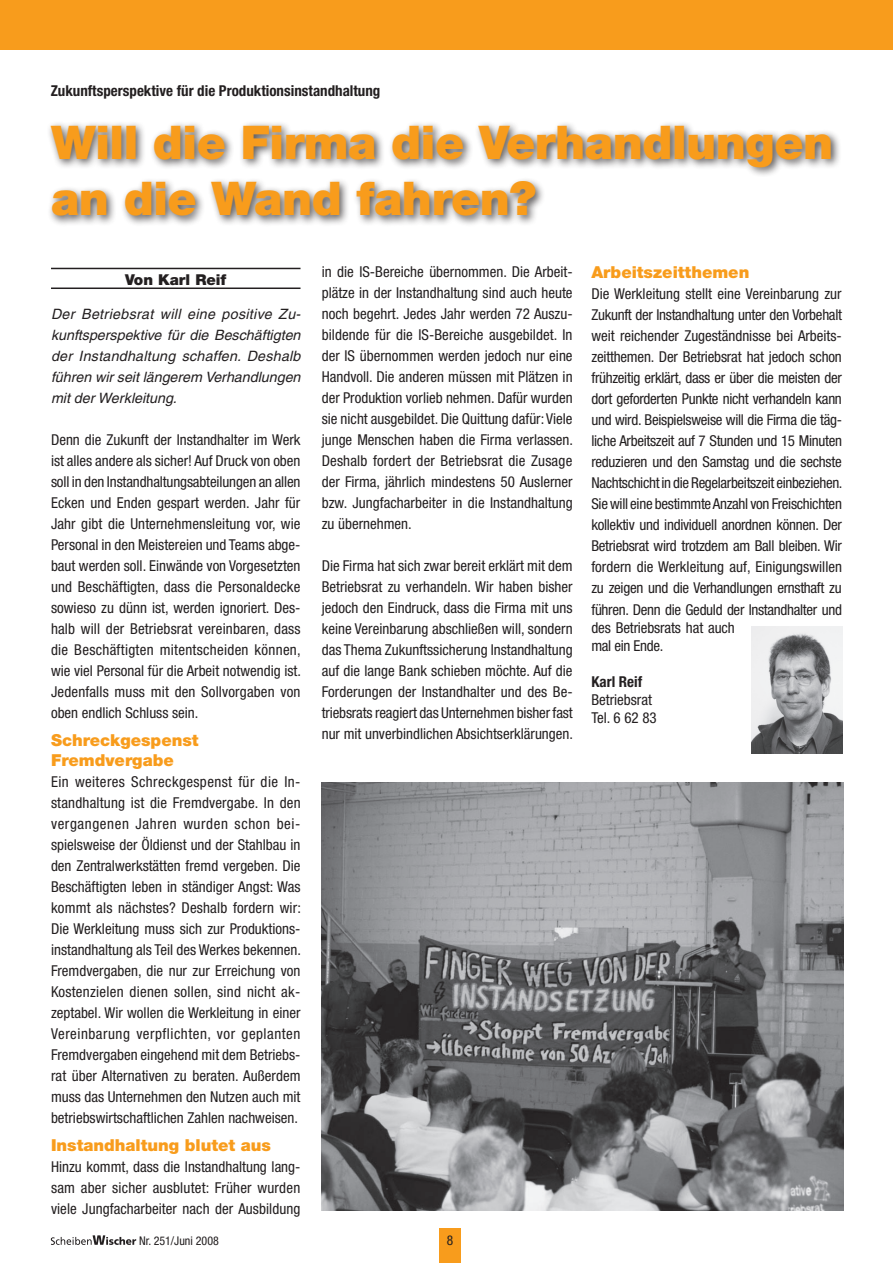
<style>
.page{position:relative;width:893px;height:1263px;background:#fff}
.page>*{position:absolute;margin:0;border:0;box-sizing:border-box;transform-origin:0 0}
.t1{font:900 46.5px/55.8px "Helvetica Neue";letter-spacing:-.01em;color:#f89c1c}
.t2{font:900 16.5px/19.8px "Helvetica Neue";color:#f89c1c}
.t3{font:condensed 15px/21px "Helvetica Neue";color:#231f20;text-align:justify}
.t4{font:700 condensed 15px "Helvetica Neue";color:#231f20}
.t5{font:900 15px "Helvetica Neue";color:#231f20}
.t6{font:italic 14.25px/21px "Helvetica";color:#231f20;text-align:justify}
.t7{font:condensed 13.5px "Helvetica Neue";color:#231f20}
.t8{font:condensed 12px "Helvetica Neue";color:#231f20}
</style>
<div class="page">
<div style="left:440px;top:1228px;width:21px;height:35px;background:#f89c1c"></div>
<svg style="left:51px;top:1235px;width:85px;height:10px"></svg>
<div style="left:0;top:0;width:893px;height:50px;background:#f89c1c"></div>
<img style="left:322px;top:782px;width:521px;height:428px">
<hr style="left:51px;top:268px;width:249px;height:1px;background:#231f20">
<hr style="left:51px;top:287px;width:249px;height:2px;background:#231f20">
<img style="left:752px;top:626px;width:90px;height:127px">
<div style="left:45px;top:121px;width:848px;height:138px;background:#231f20;opacity:.75"></div>
<p class="t4" style="left:51px;top:81px;width:331px">Zukunftsperspektive für die Produktionsinstandhaltung</p>
<h1 class="t1" style="left:51px;top:114px;width:784px">Will die Firma die Verhandlungen an die Wand fahren?</h1>
<p class="t5" style="left:125px;top:270px;width:103px">Von Karl Reif</p>
<p class="t6" style="left:51px;top:303px;width:251px">Der Betriebsrat will eine positive Zu&shy;kunftsperspektive für die Beschäftigten der Instandhaltung schaffen. Deshalb führen wir seit längerem Verhandlungen mit der Werkleitung.</p>
<p class="t3" style="left:51px;top:429px;width:252px">Denn die Zukunft der Instandhalter im Werk ist alles andere als sicher! Auf Druck von oben soll in den Instandhaltungsabteilungen an allen Ecken und Enden gespart werden. Jahr für Jahr gibt die Unternehmensleitung vor, wie Personal in den Meistereien und Teams abge&shy;baut werden soll. Einwände von Vorgesetzten und Beschäftigten, dass die Personaldecke sowieso zu dünn ist, werden ignoriert. Des&shy;halb will der Betriebsrat vereinbaren, dass die Beschäftigten mitentscheiden können, wie viel Personal für die Arbeit notwendig ist.<br>Jedenfalls muss mit den Sollvorgaben von oben endlich Schluss sein.</p>
<p class="t2" style="left:51px;top:730px;width:149px">Schreckgespenst<br>Fremdvergabe</p>
<p class="t3" style="left:51px;top:771px;width:252px">Ein weiteres Schreckgespenst für die In&shy;standhaltung ist die Fremdvergabe. In den vergangenen Jahren wurden schon bei&shy;spielsweise der Öldienst und der Stahlbau in den Zentralwerkstätten fremd vergeben. Die Beschäftigten leben in ständiger Angst: Was kommt als nächstes? Deshalb fordern wir:<br>Die Werkleitung muss sich zur Produktions&shy;instandhaltung als Teil des Werkes bekennen.<br>Fremdvergaben, die nur zur Erreichung von Kostenzielen dienen sollen, sind nicht ak&shy;zeptabel. Wir wollen die Werkleitung in einer Vereinbarung verpflichten, vor geplanten Fremdvergaben eingehend mit dem Betriebs&shy;rat über Alternativen zu beraten. Außerdem muss das Unternehmen den Nutzen auch mit betriebswirtschaftlichen Zahlen nachweisen.</p>
<p class="t2" style="left:51px;top:1135px;width:221px">Instandhaltung blutet aus</p>
<p class="t3" style="left:51px;top:1156px;width:251px">Hinzu kommt, dass die Instandhaltung lang&shy;sam aber sicher ausblutet: Früher wurden viele Jungfacharbeiter nach der Ausbildung</p>
<p class="t3" style="left:322px;top:261px;width:253px">in die IS-Bereiche übernommen. Die Arbeit&shy;plätze in der Instandhaltung sind auch heute noch begehrt. Jedes Jahr werden 72 Auszu&shy;bildende für die IS-Bereiche ausgebildet. In der IS übernommen werden jedoch nur eine Handvoll. Die anderen müssen mit Plätzen in der Produktion vorlieb nehmen. Dafür wurden sie nicht ausgebildet. Die Quittung dafür: Viele junge Menschen haben die Firma verlassen.<br>Deshalb fordert der Betriebsrat die Zusage der Firma, jährlich mindestens 50 Auslerner bzw. Jungfacharbeiter in die Instandhaltung zu übernehmen.</p>
<p class="t3" style="left:322px;top:555px;width:253px">Die Firma hat sich zwar bereit erklärt mit dem Betriebsrat zu verhandeln. Wir haben bisher jedoch den Eindruck, dass die Firma mit uns keine Vereinbarung abschließen will, sondern das Thema Zukunftssicherung Instandhaltung auf die lange Bank schieben möchte. Auf die Forderungen der Instandhalter und des Be&shy;triebsrats reagiert das Unternehmen bisher fast nur mit unverbindlichen Absichtserklärungen.</p>
<p class="t8" style="left:139px;top:1234px;width:81px">Nr. 251/Juni 2008</p>
<p class="t7" style="left:447px;top:1232px;width:8px">8</p>
<p class="t2" style="left:591px;top:263px;width:159px">Arbeitszeitthemen</p>
<p class="t3" style="left:591px;top:284px;width:253px">Die Werkleitung stellt eine Vereinbarung zur Zukunft der Instandhaltung unter den Vorbehalt weit reichender Zugeständnisse bei Arbeits&shy;zeitthemen. Der Betriebsrat hat jedoch schon frühzeitig erklärt, dass er über die meisten der dort geforderten Punkte nicht verhandeln kann und wird. Beispielsweise will die Firma die täg&shy;liche Arbeitszeit auf 7 Stunden und 15 Minuten reduzieren und den Samstag und die sechste Nachtschicht in die Regelarbeitszeit einbeziehen.<br>Sie will eine bestimmte Anzahl von Freischichten kollektiv und individuell anordnen können. Der Betriebsrat wird trotzdem am Ball bleiben. Wir fordern die Werkleitung auf, Einigungswillen zu zeigen und die Verhandlungen ernsthaft zu führen. Denn die Geduld der Instandhalter und</p>
<p class="t3" style="left:591px;top:618px;width:145px;line-height:18px">des Betriebsrats hat auch mal ein Ende.</p>
<p class="t4" style="left:591px;top:672px;width:52px">Karl Reif</p>
<p class="t3" style="left:591px;top:690px;width:67px;line-height:18px">Betriebsrat<br>Tel. 6 62 83</p>
</div>
